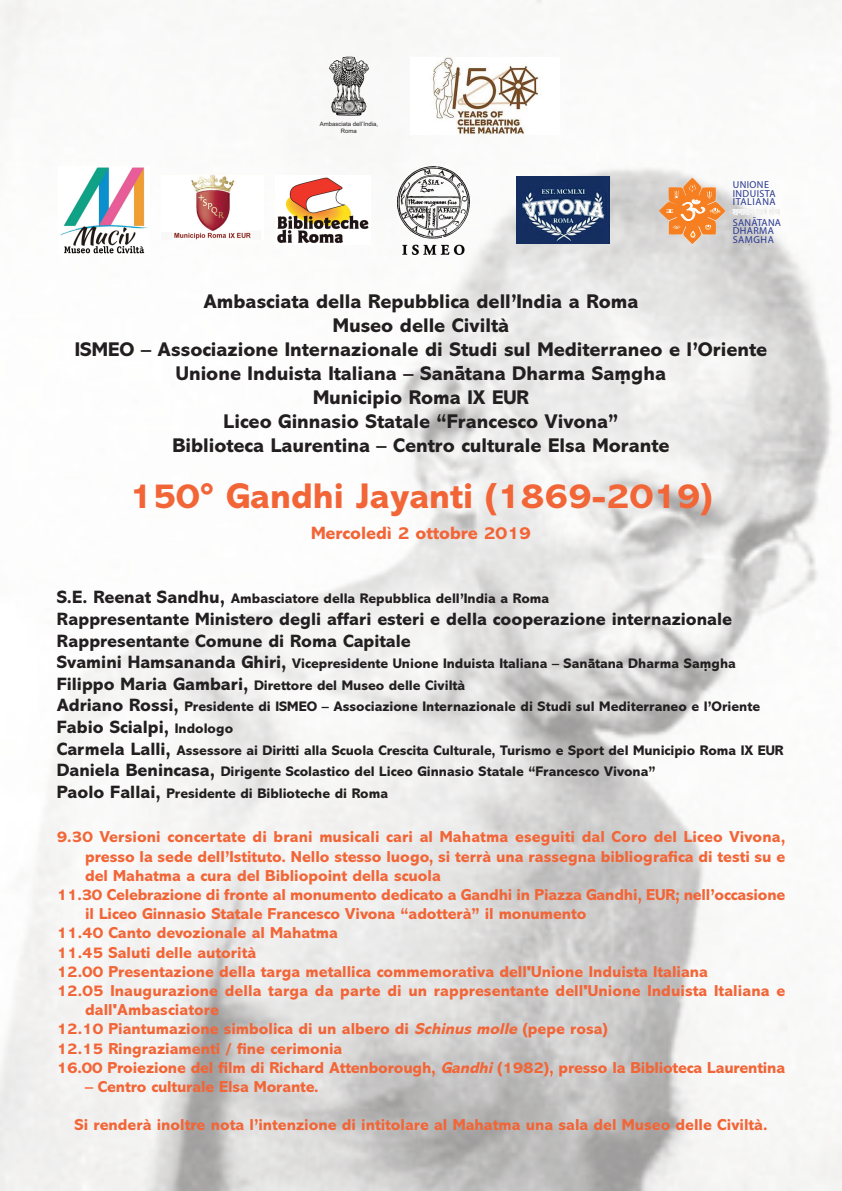
<style>
.page{position:relative;width:842px;height:1191px;background:#fff}
.page>*{position:absolute;margin:0;border:0;box-sizing:border-box;transform-origin:0 0}
.t1{font:800 36px "Abadi MT Std";color:#f26537}
.t2{font:800 20px "Abadi MT Std";color:#231f20}
.t3{font:800 18px "Abadi MT Std";color:#231f20}
.t4{font:800 18px "Abadi MT Std";color:#f26537}
.t5{font:800 16px/19.2px "Abadi MT Std";color:#f26537}
.t6{font:800 14px "Abadi MT Std";color:#231f20}
.t7{font:10.1px/8.8px "Myriad Pro";letter-spacing:.04em;color:#283890}
.t8{font:6px "Arial";color:#231f20}
.s1{font-size:18px}
.s2{font-size:14px}
.s3{font-style:italic}
</style>
<div class="page">
<img style="left:0;top:0;width:842px;height:1191px">
<img style="left:329px;top:57px;width:40px;height:60px">
<img style="left:58px;top:166px;width:92px;height:88px">
<img style="left:398px;top:166px;width:72px;height:88px">
<img style="left:162px;top:174px;width:101px;height:65px">
<img style="left:517px;top:177px;width:93px;height:67px">
<img style="left:410px;top:58px;width:149px;height:77px">
<img style="left:276px;top:176px;width:94px;height:69px">
<svg style="left:733px;top:206px;width:47px;height:12px"></svg>
<svg style="left:657px;top:177px;width:69px;height:68px;background:#eab082"></svg>
<p class="t8" style="left:320px;top:120px;width:60px">Ambasciata dell’India,</p>
<p class="t8" style="left:341px;top:127px;width:18px">Roma</p>
<p class="t7" style="left:733px;top:180px;width:44px">UNIONE<br>INDUISTA<br>ITALIANA</p>
<p class="t7" style="left:733px;top:218px;width:50px;line-height:8.5px">SANATANA<br>DHARMA<br>SAMGHA</p>
<p class="t2" style="left:203px;top:294px;width:437px">Ambasciata della Repubblica dell’India a Roma</p>
<p class="t2" style="left:333px;top:318px;width:178px">Museo delle Civiltà</p>
<p class="t2" style="left:75px;top:342px;width:694px">ISMEO – Associazione Internazionale di Studi sul Mediterraneo e l’Oriente</p>
<p class="t2" style="left:176px;top:366px;width:492px">Unione Induista Italiana – Sana-tana Dharma Sam. gha</p>
<p class="t2" style="left:313px;top:390px;width:217px">Municipio Roma IX EUR</p>
<p class="t2" style="left:224px;top:414px;width:396px">Liceo Ginnasio Statale “Francesco Vivona”</p>
<p class="t2" style="left:172px;top:438px;width:498px">Biblioteca Laurentina – Centro culturale Elsa Morante</p>
<p class="t1" style="left:129px;top:483px;width:585px">150° Gandhi Jayanti (1869-2019)</p>
<p class="t4" style="left:311px;top:526px;width:221px">Mercoledì 2 ottobre 2019</p>
<p class="t6" style="left:57px;top:594px;width:494px"><span class="s1">S.E. Reenat Sandhu,</span> Ambasciatore della Repubblica dell’India a Roma</p>
<p class="t3" style="left:57px;top:612px;width:677px">Rappresentante Ministero degli affari esteri e della cooperazione internazionale</p>
<p class="t3" style="left:57px;top:634px;width:356px">Rappresentante Comune di Roma Capitale</p>
<p class="t6" style="left:57px;top:658px;width:681px"><span class="s1">Svamini Hamsananda Ghiri,</span> Vicepresidente Unione Induista Italiana – Sana-tana Dharma Sam. gha</p>
<p class="t6" style="left:57px;top:680px;width:410px"><span class="s1">Filippo Maria Gambari,</span> Direttore del Museo delle Civiltà</p>
<p class="t6" style="left:57px;top:702px;width:705px"><span class="s1">Adriano Rossi,</span> Presidente di ISMEO – Associazione Internazionale di Studi sul Mediterraneo e l’Oriente</p>
<p class="t3" style="left:57px;top:720px;width:178px">Fabio Scialpi, <span class="s2">Indologo</span></p>
<p class="t6" style="left:57px;top:745px;width:728px"><span class="s1">Carmela Lalli,</span> Assessore ai Diritti alla Scuola Crescita Culturale, Turismo e Sport del Municipio Roma IX EUR</p>
<p class="t6" style="left:57px;top:766px;width:600px"><span class="s1">Daniela Benincasa,</span> Dirigente Scolastico del Liceo Ginnasio Statale “Francesco Vivona”</p>
<p class="t6" style="left:57px;top:788px;width:333px"><span class="s1">Paolo Fallai,</span> Presidente di Biblioteche di Roma</p>
<p class="t5" style="left:85px;top:829px;width:702px;text-align:justify;text-indent:-28px">9.30 Versioni concertate di brani musicali cari al Mahatma eseguiti dal Coro del Liceo Vivona, presso la sede dell’Istituto. Nello stesso luogo, si terrà una rassegna bibliografica di testi su e del Mahatma a cura del Bibliopoint della scuola</p>
<p class="t5" style="left:85px;top:886px;width:702px;text-indent:-28px">11.30 Celebrazione di fronte al monumento dedicato a Gandhi in Piazza Gandhi, EUR; nell’occasione il Liceo Ginnasio Statale Francesco Vivona “adotterà” il monumento</p>
<p class="t5" style="left:57px;top:925px;width:283px">11.40 Canto devozionale al Mahatma</p>
<p class="t5" style="left:57px;top:944px;width:201px">11.45 Saluti delle autorità</p>
<p class="t5" style="left:57px;top:963px;width:653px">12.00 Presentazione della targa metallica commemorativa dell'Unione Induista Italiana</p>
<p class="t5" style="left:85px;top:982px;width:702px;text-indent:-28px">12.05 Inaugurazione della targa da parte di un rappresentante dell'Unione Induista Italiana e dall'Ambasciatore</p>
<p class="t5" style="left:57px;top:1021px;width:553px">12.10 Piantumazione simbolica di un albero di <span class="s3">Schinus molle</span> (pepe rosa)</p>
<p class="t5" style="left:57px;top:1040px;width:287px">12.15 Ringraziamenti / fine cerimonia</p>
<p class="t5" style="left:57px;top:1059px;width:730px">16.00 Proiezione del film di Richard Attenborough, <span class="s3">Gandhi</span> (1982), presso la Biblioteca Laurentina</p>
<p class="t5" style="left:85px;top:1078px;width:235px">– Centro culturale Elsa Morante.</p>
<p class="t5" style="left:74px;top:1117px;width:694px">Si renderà inoltre nota l’intenzione di intitolare al Mahatma una sala del Museo delle Civiltà.</p>
</div>
